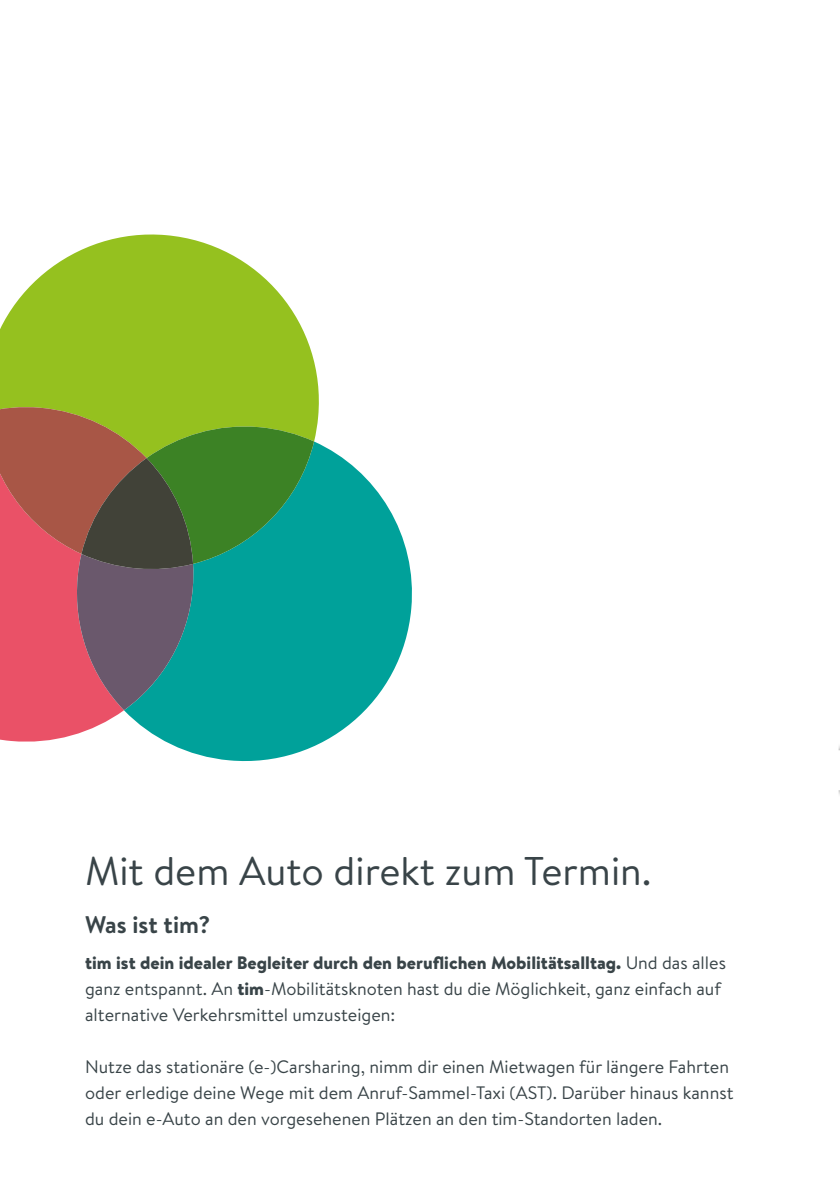
<style>
.page{position:relative;width:840px;height:1191px;background:#fff}
.page>*{position:absolute;margin:0;border:0;box-sizing:border-box;transform-origin:0 0}
.t1{font:40px "Brandon Text";color:#394448}
.t2{font:700 24px "Brandon Text";color:#394448}
.t3{font:18px/26px "Brandon Text";color:#394448}
.s1{font-weight:900}
</style>
<div class="page">
<svg style="left:0;top:710px;width:124px;height:32px;fill:#ea5167"></svg>
<svg style="left:124px;top:447px;width:288px;height:315px;fill:#00a19a"></svg>
<svg style="left:0;top:234px;width:326px;height:224px;fill:#95c11f"></svg>
<svg style="left:0;top:406px;width:314px;height:304px"></svg>
<h2 class="t1" style="left:85px;top:843px;width:567px">Mit dem Auto direkt zum Termin.</h2>
<h3 class="t2" style="left:85px;top:908px;width:127px">Was ist tim?</h3>
<p class="t3" style="left:85px;top:949px;width:642px"><span class="s1">tim ist dein idealer Begleiter durch den beruflichen Mobilitätsalltag.</span> Und das alles ganz entspannt. An <span class="s1">tim</span>-Mobilitätsknoten hast du die Möglichkeit, ganz einfach auf alternative Verkehrsmittel umzusteigen:</p>
<p class="t3" style="left:85px;top:1053px;width:649px">Nutze das stationäre (e-)Carsharing, nimm dir einen Mietwagen für längere Fahrten oder erledige deine Wege mit dem Anruf-Sammel-Taxi (AST). Darüber hinaus kannst du dein e-Auto an den vorgesehenen Plätzen an den tim-Standorten laden.</p>
</div>
